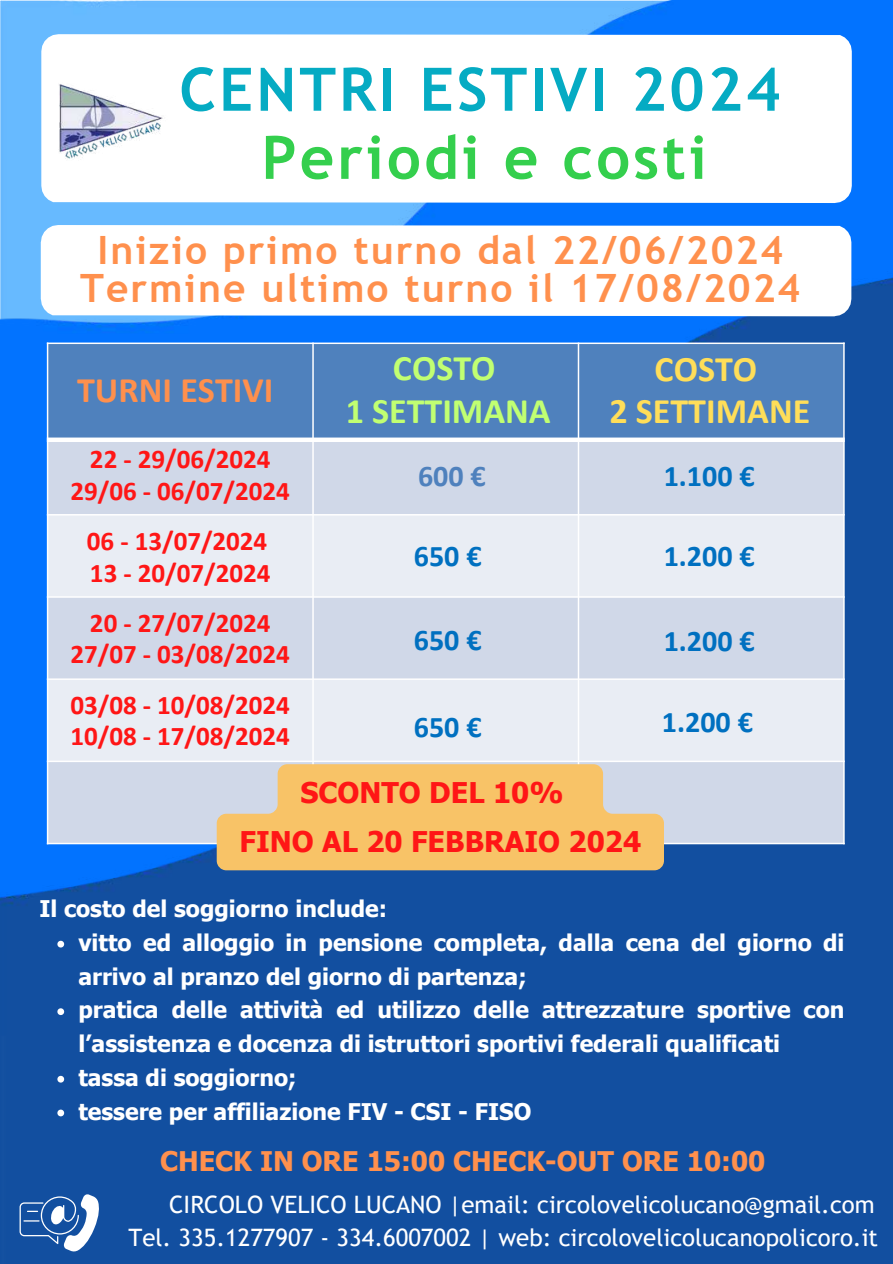
<style>
.page{position:relative;width:893px;height:1264px;background:#fff}
.page>*{position:absolute;margin:0;border:0;box-sizing:border-box;transform-origin:0 0}
.t1{font:700 60px "Trebuchet MS";letter-spacing:.05em;color:#05abc3}
.t2{font:700 60px "Trebuchet MS";letter-spacing:.05em;color:#34cf4d}
.t3{font:700 39px/38.2px "Trebuchet MS";letter-spacing:.05em;color:#ff904d;text-align:center}
.t4{font:700 36px/42.8px "Calibri";color:#c1ff72;text-align:center}
.t5{font:700 36px/42.8px "Calibri";color:#ffde59;text-align:center}
.t6{font:700 36px "Calibri";color:#ff904d}
.t7{font:700 30px "Calibri";color:#0070c0}
.t8{font:700 30px "Calibri";color:#4f81bd}
.t9{font:700 28.5px/49.5px "Tahoma";color:#ff1616;text-align:center}
.t10{font:700 27px/31.5px "Calibri";color:#ff1616;text-align:center}
.t11{font:700 27px "Tahoma";color:#ff904d}
.t12{font:24px "Trebuchet MS";color:#fff}
.t13{font:700 22.95px/33.8px "Tahoma";color:#fff}
</style>
<div class="page">
<img style="left:0;top:0;width:892px;height:271px">
<img style="left:0;top:271px;width:892px;height:992px">
<svg style="left:41px;top:34px;width:810px;height:169px"></svg>
<div style="left:48px;top:343px;width:265px;height:97px;background:#4f81bd"></div>
<div style="left:313px;top:343px;width:265px;height:97px;background:#4f81bd"></div>
<div style="left:578px;top:343px;width:265px;height:97px;background:#4f81bd"></div>
<div style="left:48px;top:440px;width:265px;height:75px;background:#d0d8e8"></div>
<div style="left:313px;top:440px;width:265px;height:75px;background:#d0d8e8"></div>
<div style="left:578px;top:440px;width:265px;height:75px;background:#d0d8e8"></div>
<div style="left:48px;top:515px;width:265px;height:82px;background:#e9edf4"></div>
<div style="left:313px;top:515px;width:265px;height:82px;background:#e9edf4"></div>
<div style="left:578px;top:515px;width:265px;height:82px;background:#e9edf4"></div>
<div style="left:48px;top:597px;width:265px;height:82px;background:#d0d8e8"></div>
<div style="left:313px;top:597px;width:265px;height:82px;background:#d0d8e8"></div>
<div style="left:578px;top:597px;width:265px;height:82px;background:#d0d8e8"></div>
<div style="left:48px;top:679px;width:265px;height:82px;background:#e9edf4"></div>
<div style="left:313px;top:679px;width:265px;height:82px;background:#e9edf4"></div>
<div style="left:578px;top:679px;width:265px;height:82px;background:#e9edf4"></div>
<div style="left:48px;top:761px;width:265px;height:82px;background:#d0d8e8"></div>
<div style="left:313px;top:761px;width:265px;height:82px;background:#d0d8e8"></div>
<div style="left:578px;top:761px;width:265px;height:82px;background:#d0d8e8"></div>
<hr style="left:312px;top:342px;width:2px;height:502px;background:#fff">
<hr style="left:577px;top:342px;width:2px;height:502px;background:#fff">
<div style="left:47px;top:437px;width:797px;height:5px;background:#fff"></div>
<hr style="left:47px;top:514px;width:797px;height:1px;background:#fff">
<hr style="left:47px;top:596px;width:797px;height:1px;background:#fff">
<hr style="left:47px;top:678px;width:797px;height:2px;background:#fff">
<hr style="left:47px;top:760px;width:797px;height:2px;background:#fff">
<hr style="left:47px;top:342px;width:1px;height:502px;background:#fff">
<hr style="left:843px;top:342px;width:1px;height:502px;background:#fff">
<hr style="left:47px;top:342px;width:797px;height:2px;background:#fff">
<hr style="left:47px;top:842px;width:797px;height:2px;background:#fff">
<svg style="left:41px;top:225px;width:810px;height:91px"></svg>
<img style="left:58px;top:83px;width:110px;height:84px">
<svg style="left:57px;top:940px;width:7px;height:7px"></svg>
<svg style="left:57px;top:1008px;width:7px;height:7px"></svg>
<svg style="left:57px;top:1075px;width:7px;height:7px"></svg>
<svg style="left:57px;top:1109px;width:7px;height:7px"></svg>
<svg style="left:20px;top:1194px;width:79px;height:57px"></svg>
<svg style="left:217px;top:764px;width:447px;height:106px;background:#f2c577"></svg>
<h1 class="t1" style="left:179px;top:54px;width:603px">CENTRI ESTIVI 2024</h1>
<h1 class="t2" style="left:261px;top:122px;width:447px">Periodi e costi</h1>
<h2 class="t3" style="left:80px;top:231px;width:721px">Inizio primo turno dal 22/06/2024<br>Termine ultimo turno il 17/08/2024</h2>
<h3 class="t6" style="left:77px;top:374px;width:198px">TURNI ESTIVI</h3>
<p class="t10" style="left:70px;top:446px;width:221px">22 - 29/06/2024<br>29/06 - 06/07/2024</p>
<p class="t10" style="left:87px;top:528px;width:185px;text-align:left">06 - 13/07/2024<br>13 - 20/07/2024</p>
<p class="t10" style="left:70px;top:609px;width:221px">20 - 27/07/2024<br>27/07 - 03/08/2024</p>
<p class="t10" style="left:70px;top:691px;width:221px;text-align:left">03/08 - 10/08/2024<br>10/08 - 17/08/2024</p>
<h3 class="t4" style="left:346px;top:350px;width:206px">COSTO<br>1 SETTIMANA</h3>
<h3 class="t5" style="left:609px;top:350px;width:202px">COSTO<br>2 SETTIMANE</h3>
<h3 class="t8" style="left:418px;top:463px;width:69px">600 €</h3>
<h3 class="t7" style="left:663px;top:463px;width:92px">1.100 €</h3>
<h3 class="t7" style="left:414px;top:543px;width:69px">650 €</h3>
<h3 class="t7" style="left:663px;top:543px;width:92px">1.200 €</h3>
<h3 class="t7" style="left:414px;top:627px;width:69px">650 €</h3>
<h3 class="t7" style="left:663px;top:629px;width:92px">1.200 €</h3>
<h3 class="t7" style="left:414px;top:714px;width:69px">650 €</h3>
<h3 class="t7" style="left:661px;top:709px;width:92px">1.200 €</h3>
<p class="t9" style="left:239px;top:766px;width:403px">SCONTO DEL 10%<br>FINO AL 20 FEBBRAIO 2024</p>
<p class="t13" style="left:78px;top:891px;width:767px;text-indent:-39px">Il costo del soggiorno include:<br>vitto ed alloggio in pensione completa, dalla cena del giorno di arrivo al pranzo del giorno di partenza;<br>pratica delle attività ed utilizzo delle attrezzature sportive con l’assistenza e docenza di istruttori sportivi federali qualificati tassa di soggiorno;<br>tessere per affiliazione FIV - CSI - FISO</p>
<p class="t11" style="left:160px;top:1143px;width:607px">CHECK IN ORE 15:00 CHECK-OUT ORE 10:00</p>
<p class="t12" style="left:169px;top:1189px;width:707px">CIRCOLO VELICO LUCANO |email: circolovelicolucano@gmail.com</p>
<p class="t12" style="left:128px;top:1223px;width:751px">Tel. 335.1277907 - 334.6007002 | web: circolovelicolucanopolicoro.it</p>
</div>
